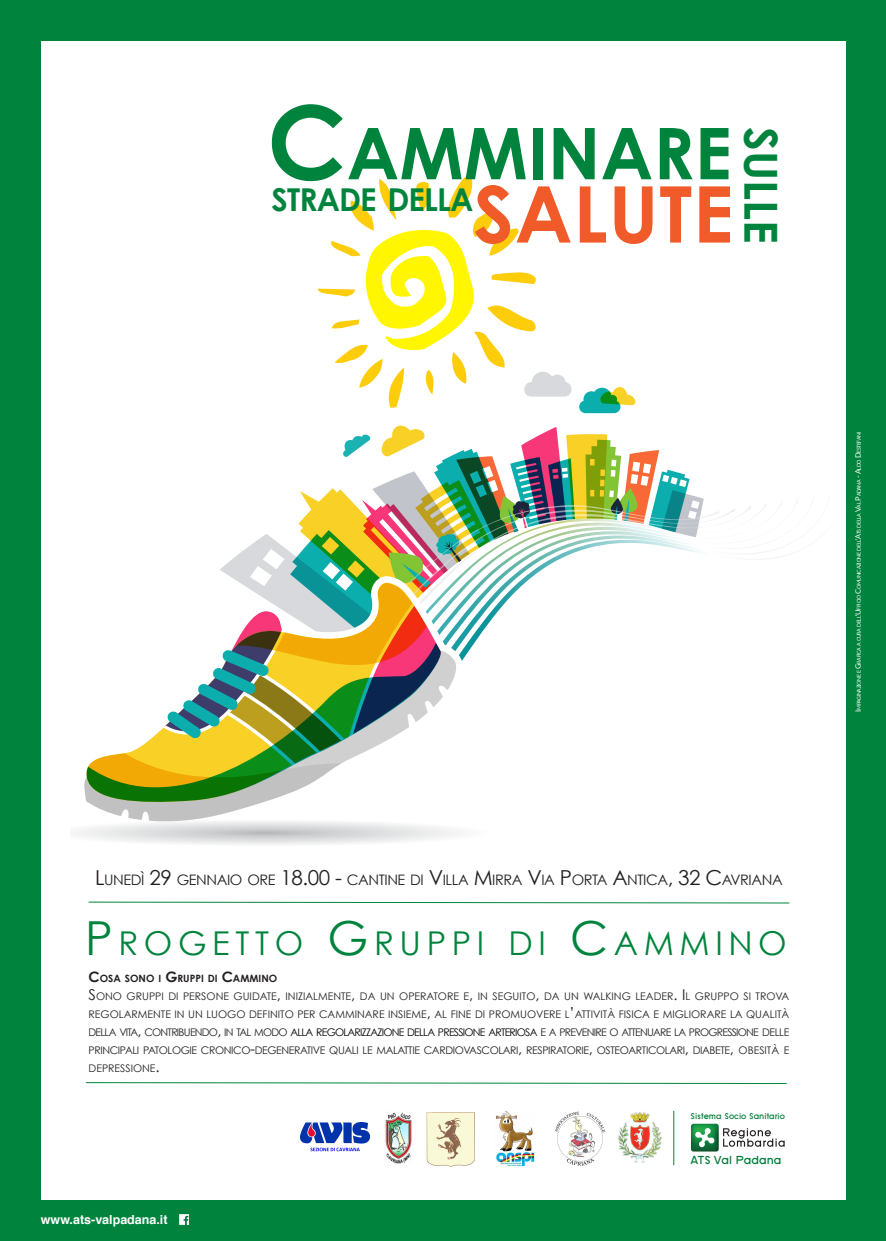
<style>
.page{position:relative;width:886px;height:1241px;background:#fff}
.page>*{position:absolute;margin:0;border:0;box-sizing:border-box;transform-origin:0 0}
.t1{font:700 78.12px "Century Gothic";letter-spacing:.01em;color:#f15b2a}
.t2{font:700 71.31px "Century Gothic";color:#00843d}
.t3{font:700 45.62px "Century Gothic";color:#00843d}
.t4{font:32.81px "Century Gothic";letter-spacing:.17em;color:#00843d}
.t5{font:700 31.5px "Century Gothic";letter-spacing:-.03em;color:#00843d}
.t6{font:14.44px "Century Gothic";letter-spacing:-.03em;color:#231f20}
.t7{font:700 12.5px "Helvetica";color:#fff}
.t8{font:700 12px "SF Old Republic";color:#007c38}
.t9{font:10.5px/18px "Century Gothic";letter-spacing:-.035em;color:#231f20;text-align:justify}
.t10{font:700 10.06px "Century Gothic";color:#231f20}
.t11{font:700 8.69px "SF Old Republic";color:#007c38}
.t12{font:5.25px "Lato";letter-spacing:-.07em;color:#fff}
.s1{font-size:101.88px}
.s2{font-size:20.62px}
.s3{font-size:46.88px}
.s4{font-size:14.38px}
.s5{font-size:15px}
.s6{color:#000}
.s7{font-size:7.5px}
</style>
<div class="page">
<svg style="left:319px;top:175px;width:217px;height:232px"></svg>
<svg style="left:365px;top:230px;width:109px;height:120px"></svg>
<div style="left:0;top:0;width:41px;height:1240px;background:#00843d"></div>
<div style="left:846px;top:0;width:40px;height:1240px;background:#00843d"></div>
<div style="left:0;top:0;width:886px;height:41px;background:#00843d"></div>
<div style="left:0;top:1199px;width:886px;height:41px;background:#00843d"></div>
<svg style="left:691px;top:1123px;width:94px;height:28px"></svg>
<svg style="left:180px;top:1214px;width:9px;height:9px"></svg>
<svg style="left:579px;top:387px;width:57px;height:26px"></svg>
<svg style="left:74px;top:425px;width:677px;height:420px"></svg>
<svg style="left:524px;top:371px;width:47px;height:25px"></svg>
<svg style="left:88px;top:901px;width:702px;height:2px"></svg>
<svg style="left:85px;top:1082px;width:649px;height:1px"></svg>
<hr style="left:673px;top:1110px;width:1px;height:54px;background:#00843d">
<img style="left:617px;top:1112px;width:45px;height:52px">
<img style="left:555px;top:1111px;width:51px;height:55px">
<img style="left:496px;top:1111px;width:39px;height:56px">
<img style="left:427px;top:1112px;width:47px;height:54px">
<img style="left:385px;top:1112px;width:27px;height:52px">
<img style="left:301px;top:1122px;width:69px;height:30px">
<p class="t2" style="left:267px;top:108px;width:466px"><span class="s1">C</span>AMMINARE</p>
<p class="t1" style="left:473px;top:165px;width:252px">SALUTE</p>
<p class="t5" style="left:272px;top:179px;width:203px">STRADE DELLA</p>
<p class="t3" style="left:790px;top:127px;width:118px;rotate:90deg">SULLE</p>
<p class="t6" style="left:95px;top:871px;width:689px"><span class="s2">L</span>UNEDÌ <span class="s2">29</span> GENNAIO ORE <span class="s2">18.00 -</span> CANTINE DI <span class="s2">V</span>ILLA <span class="s2">M</span> IRRA <span class="s2">V</span>IA <span class="s2">P</span>ORTA <span class="s2">A</span>NTICA<span class="s2">, 32 C</span>AVRIANA</p>
<p class="t4" style="left:85px;top:923px;width:703px"><span class="s3">P</span>ROGETTO <span class="s3">G</span>RUPP I DI <span class="s3">C</span>AMMINO</p>
<p class="t10" style="left:89px;top:972px;width:190px"><span class="s4">C</span>OSA SONO I <span class="s4">G</span>RUPPI DI <span class="s4">C</span>AMMINO</p>
<p class="t9" style="left:89px;top:987px;width:702px"><span class="s5">S</span>ONO GRUPPI DI PERSONE GUIDATE<span class="s5">,</span> INIZIALMENTE<span class="s5">,</span> DA UN OPERATORE E<span class="s5">,</span> IN SEGUITO<span class="s5">,</span> DA UN WALKING LEADER<span class="s5">. I</span> L GRUPPO SI TROVA REGOLARMENTE IN UN LUOGO DEFINITO PER CAMMINARE INSIEME<span class="s5">,</span> AL FINE DI PROMUOVERE L<span class="s5">’</span>ATTIVITÀ FISICA E MIGLIORARE LA QUALITÀ DELLA VITA<span class="s5">,</span> CONTRIBUENDO<span class="s5">,</span> IN TAL MODO <span class="s6">ALLA REGOLARIZZAZIONE DELLA PRESSIONE ARTERIOSA</span> E A PREVENIRE O ATTENUARE LA PROGRESSIONE DELLE PRINCIPALI PATOLOGIE CRONICO<span class="s5">-</span>DEGENERATIVE QUALI LE MALATTIE CARDIOVASCOLARI<span class="s5">,</span> RESPIRATORIE<span class="s5">,</span> OSTEOARTICOLARI<span class="s5">,</span> DIABETE<span class="s5">,</span> OBESITÀ E DEPRESSIONE<span class="s5">.</span></p>
<p class="t7" style="left:41px;top:1208px;width:128px">www.ats-valpadana.it</p>
<p class="t11" style="left:690px;top:1110px;width:96px">Sistema Socio Sanitario</p>
<p class="t8" style="left:691px;top:1153px;width:92px">ATS Val Padana</p>
<p class="t12" style="left:855px;top:711px;width:280px;rotate:-90deg"><span class="s7">I</span>mpagi nazione e <span class="s7">G</span>rafica a cura dell<span class="s7">'U</span> fficio <span class="s7">C</span>omunicazione dell<span class="s7">'A</span>ts della <span class="s7">V</span>al <span class="s7">P</span>adana <span class="s7">- A</span>ldo <span class="s7">D</span> estefani</p>
</div>
